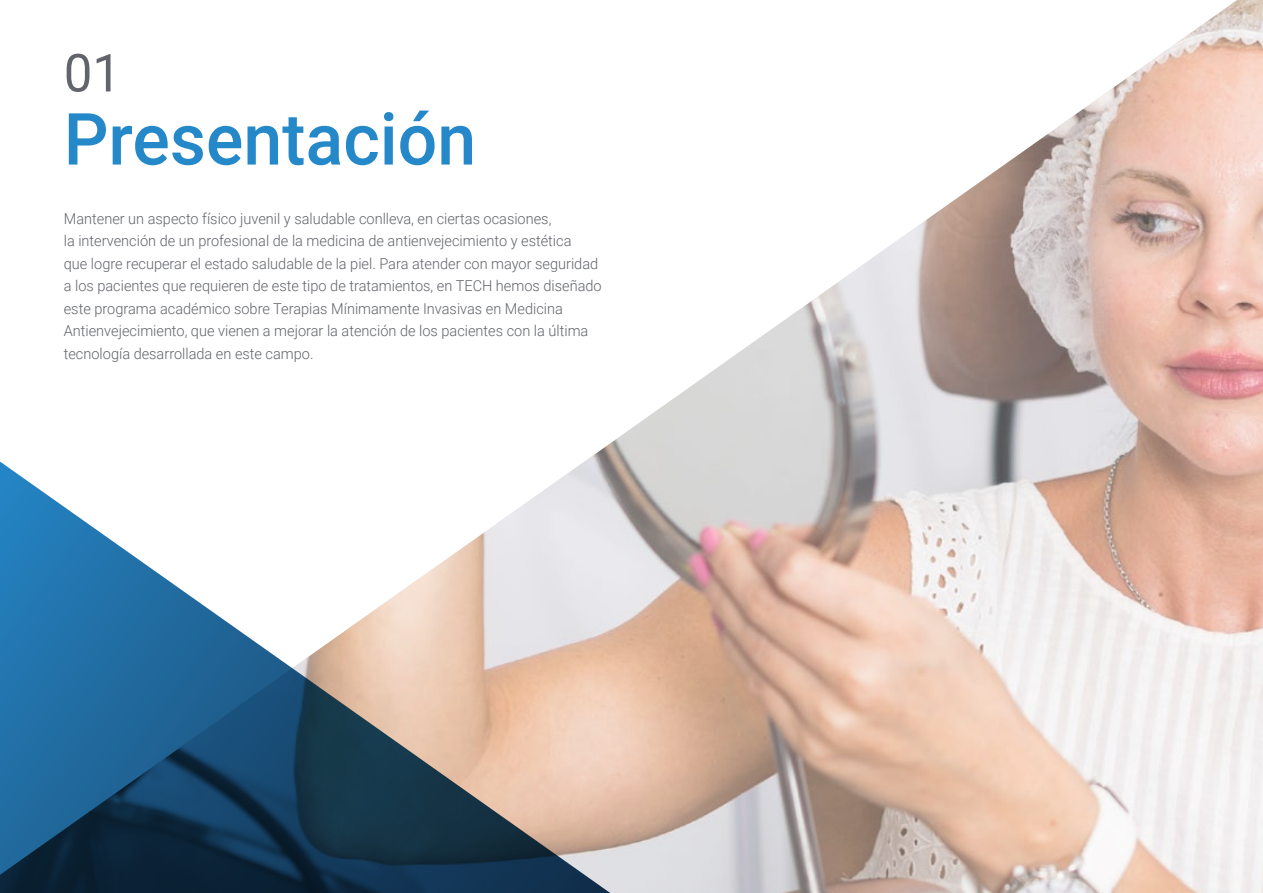
<style>
.page{position:relative;width:1263px;height:893px;background:#fff}
.page>*{position:absolute;margin:0;border:0;box-sizing:border-box;transform-origin:0 0}
.t1{font:500 72px "Roboto";color:#2488c9}
.t2{font:52.5px "Roboto";color:#61646a}
.t3{font:300 15px/22.5px "Roboto";color:#61646a}
</style>
<div class="page">
<img style="left:607px;top:0;width:656px;height:893px">
<svg style="left:0;top:446px;width:640px;height:447px"></svg>
<h2 class="t2" style="left:64px;top:36px;width:59px">01</h2>
<h1 class="t1" style="left:64px;top:89px;width:414px">Presentación</h1>
<p class="t3" style="left:64px;top:207px;width:539px">Mantener un aspecto físico juvenil y saludable conlleva, en ciertas ocasiones,<br>la intervención de un profesional de la medicina de antienvejecimiento y estética<br>que logre recuperar el estado saludable de la piel. Para atender con mayor seguridad a los pacientes que requieren de este tipo de tratamientos, en TECH hemos diseñado este programa académico sobre Terapias Mínimamente Invasivas en Medicina Antienvejecimiento, que vienen a mejorar la atención de los pacientes con la última tecnología desarrollada en este campo.</p>
</div>
